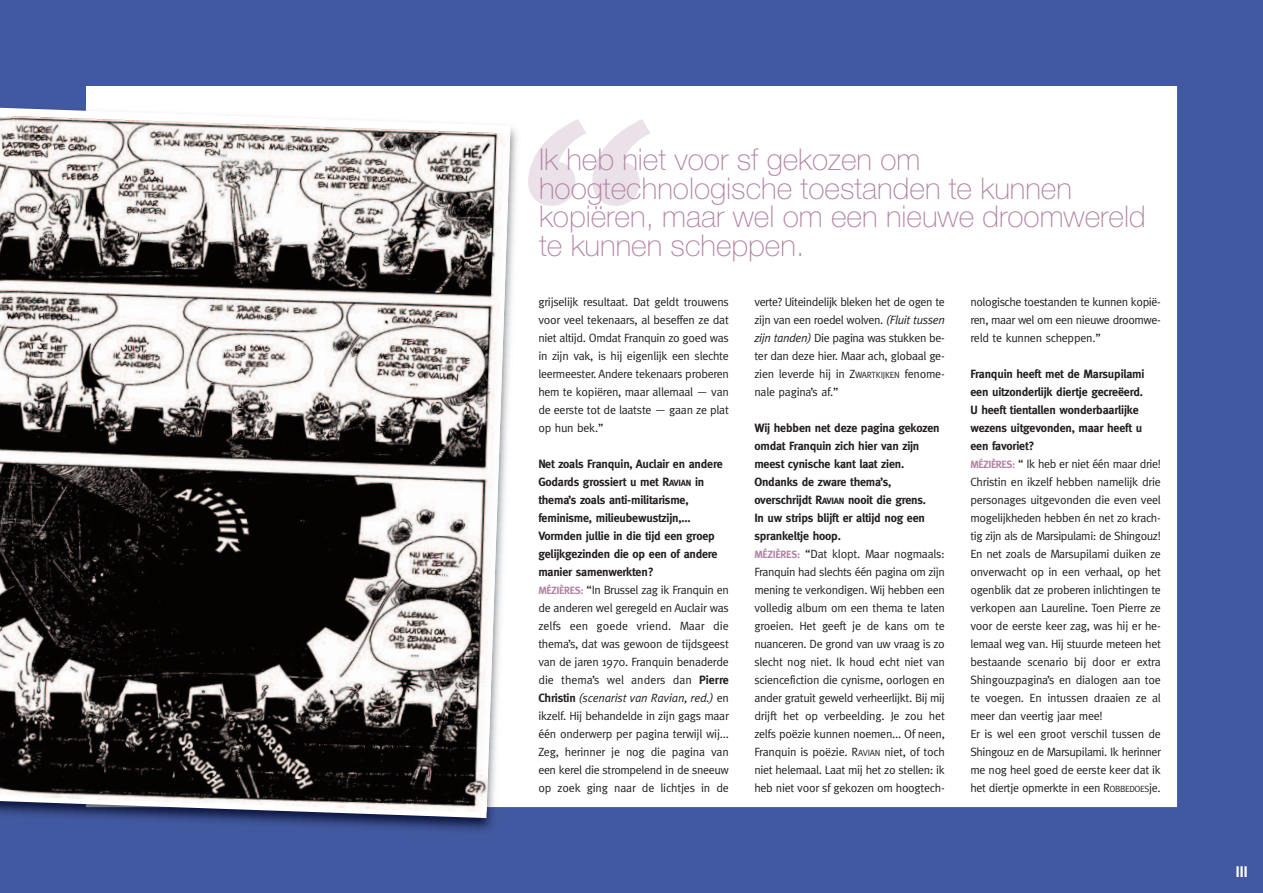
<style>
.page{position:relative;width:1263px;height:893px;background:#4159a0}
.page>*{position:absolute;margin:0;border:0;box-sizing:border-box;transform-origin:0 0}
.t1{font:100 30px/28.5px "Helvetica Neue";color:#b384a5}
.t2{font:700 condensed 15px "Helvetica Neue";color:#fff}
.t3{font:12px/18px "Meta";letter-spacing:-.02em;color:#231f20;text-align:justify}
.s1{font-weight:700}
.s2{font-weight:700;font-size:9px}
.s3{font-weight:700;font-size:10.5px;color:#b384a5}
.s4{font-style:italic}
.s5{font-size:9px}
</style>
<div class="page">
<div style="left:86px;top:86px;width:1091px;height:721px;background:#fff"></div>
<svg style="left:0;top:107px;width:511px;height:711px"></svg>
<img style="left:0;top:116px;width:510px;height:696px">
<svg style="left:528px;top:119px;width:122px;height:87px"></svg>
<h1 class="t1" style="left:539px;top:148px;width:608px">Ik heb niet voor sf gekozen om hoogtechnologische toestanden te kunnen kopiëren, maar wel om een nieuwe droomwereld te kunnen scheppen.</h1>
<p class="t3" style="left:538px;top:293px;width:192px">grijselijk resultaat. Dat geldt trouwens voor veel tekenaars, al beseffen ze dat niet altijd. Omdat Franquin zo goed was in zijn vak, is hij eigenlijk een slechte leermeester. Andere tekenaars proberen hem te kopiëren, maar allemaal — van de eerste tot de laatste — gaan ze plat op hun bek.”</p>
<p class="t3" style="left:538px;top:455px;width:192px;text-align:left"><span class="s1">Net zoals Franquin, Auclair en andere Godards grossiert u met R</span><span class="s2">AVIAN</span> <span class="s1">in thema’s zoals anti-militarisme, feminisme, milieubewustzijn,...<br>Vormden jullie in die tijd een groep gelijkgezinden die op een of andere manier samenwerkten?<br></span><span class="s3">MÉZIÈRES:</span> “In Brussel zag ik Franquin en de anderen wel geregeld en Auclair was zelfs een goede vriend. Maar die thema’s, dat was gewoon de tijdsgeest van de jaren 1970. Franquin benaderde die thema’s wel anders dan <span class="s1">Pierre Christin</span> <span class="s4">(scenarist van Ravian, red.)</span> en ikzelf. Hij behandelde in zijn gags maar één onderwerp per pagina terwijl wij...<br>Zeg, herinner je nog die pagina van een kerel die strompelend in de sneeuw op zoek ging naar de lichtjes in de</p>
<p class="t3" style="left:754px;top:293px;width:192px">verte? Uiteindelijk bleken het de ogen te zijn van een roedel wolven. <span class="s4">(Fluit tussen zijn tanden)</span> Die pagina was stukken be&shy;ter dan deze hier. Maar ach, globaal ge&shy;zien leverde hij in Z<span class="s5">WARTKIJKEN</span> fenome&shy;nale pagina’s af.”</p>
<p class="t3" style="left:754px;top:419px;width:192px;text-align:left"><span class="s1">Wij hebben net deze pagina gekozen omdat Franquin zich hier van zijn meest cynische kant laat zien.<br>Ondanks de zware thema’s, overschrijdt R</span><span class="s2">AVIAN</span> <span class="s1">nooit die grens.<br>In uw strips blijft er altijd nog een sprankeltje hoop.<br></span><span class="s3">MÉZIÈRES:</span> “Dat klopt. Maar nogmaals:<br>Franquin had slechts één pagina om zijn mening te verkondigen. Wij hebben een volledig album om een thema te laten groeien. Het geeft je de kans om te nuanceren. De grond van uw vraag is zo slecht nog niet. Ik houd echt niet van sciencefiction die cynisme, oorlogen en ander gratuit geweld verheerlijkt. Bij mij drijft het op verbeelding. Je zou het zelfs poëzie kunnen noemen... Of neen, Franquin is poëzie. R<span class="s5">AVIAN</span> niet, of toch niet helemaal. Laat mij het zo stellen: ik heb niet voor sf gekozen om hoogtech-</p>
<p class="t3" style="left:970px;top:293px;width:192px">nologische toestanden te kunnen kopië&shy;ren, maar wel om een nieuwe droomwe&shy;reld te kunnen scheppen.”</p>
<p class="t3" style="left:970px;top:365px;width:192px;text-align:left"><span class="s1">Franquin heeft met de Marsupilami een uitzonderlijk diertje gecreëerd.<br>U heeft tientallen wonderbaarlijke wezens uitgevonden, maar heeft u een favoriet?<br></span><span class="s3">MÉZIÈRES:</span> “ Ik heb er niet één maar drie!<br>Christin en ikzelf hebben namelijk drie personages uitgevonden die even veel mogelijkheden hebben én net zo krach&shy;tig zijn als de Marsipulami: de Shingouz!<br>En net zoals de Marsupilami duiken ze onverwacht op in een verhaal, op het ogenblik dat ze proberen inlichtingen te verkopen aan Laureline. Toen Pierre ze voor de eerste keer zag, was hij er he&shy;lemaal weg van. Hij stuurde meteen het bestaande scenario bij door er extra Shingouzpagina’s en dialogen aan toe te voegen. En intussen draaien ze al meer dan veertig jaar mee!<br>Er is wel een groot verschil tussen de Shingouz en de Marsupilami. Ik herinner me nog heel goed de eerste keer dat ik het diertje opmerkte in een R<span class="s5">OBBEDOES</span>je.</p>
<p class="t2" style="left:1236px;top:863px;width:13px">III</p>
</div>
